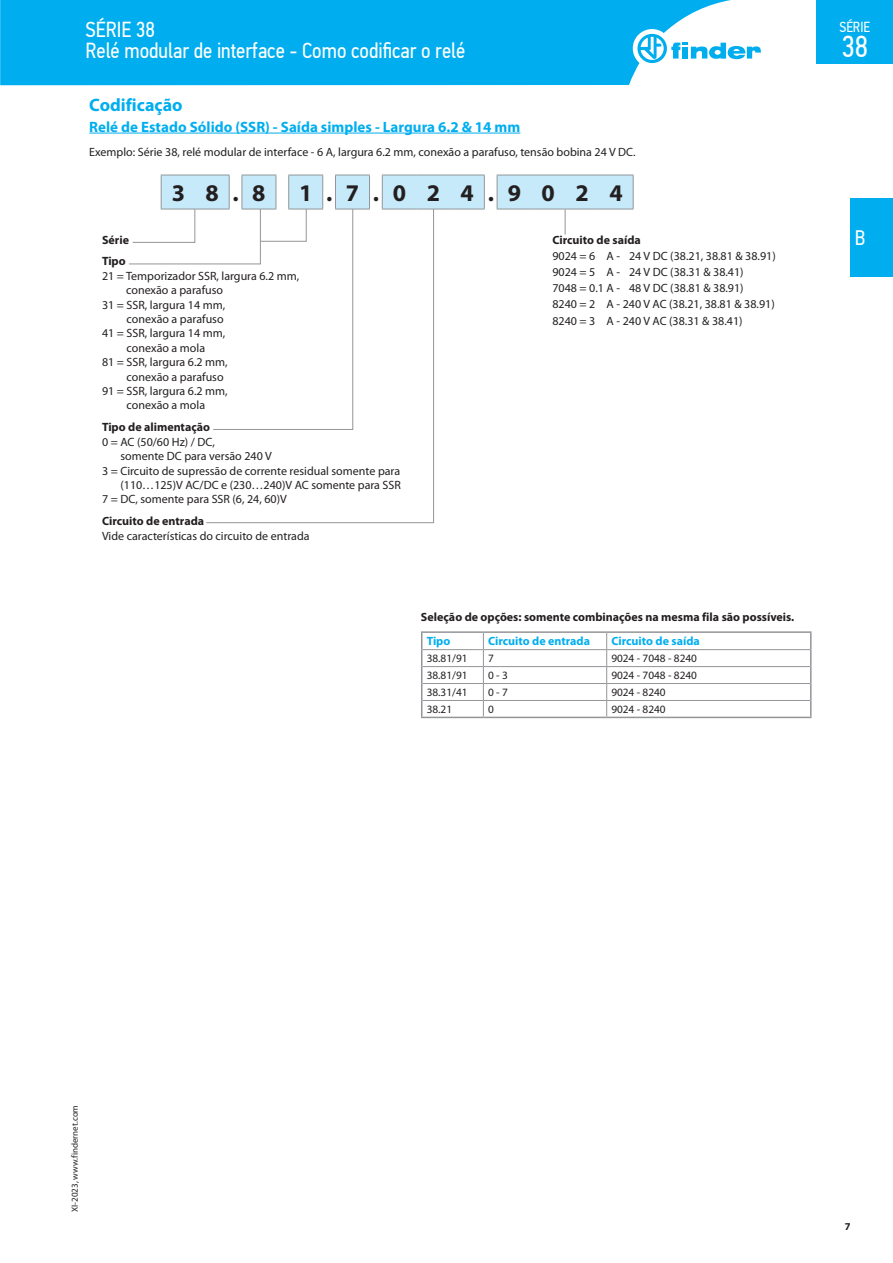
<style>
.page{position:relative;width:893px;height:1263px;background:#fff}
.page>*{position:absolute;margin:0;border:0;box-sizing:border-box;transform-origin:0 0}
.t1{font:30.3px "PF Din Text Cond Pro";color:#fff}
.t2{font:700 24px "Myriad Pro";color:#231f20}
.t3{font:21.75px/21px "PF Din Text Cond Pro";color:#fff}
.t4{font:21px "PF Din Text Cond Pro";color:#fff}
.t5{font:700 18px "Myriad Pro";color:#00aeef}
.t6{font:700 15px "Myriad Pro";color:#00aeef}
.t7{font:14.55px "PF Din Text Cond Pro";color:#fff}
.t8{font:12px/16.2px "Myriad Pro";color:#231f20}
.t9{font:700 12px/21.9px "Myriad Pro";color:#231f20}
.t10{font:700 12px "Myriad Pro";color:#00aeef}
.t11{font:11.25px "Myriad Pro";color:#231f20}
.t12{font:700 10.5px "Myriad Pro";color:#231f20}
.t13{font:9px "Myriad Pro";color:#231f20}
</style>
<div class="page">
<div style="left:850px;top:198px;width:43px;height:78px;background:#00aeef"></div>
<hr style="left:89px;top:133px;width:431px;height:1px;background:#00aeef">
<hr style="left:633px;top:175px;width:1px;height:34px;background:#939598">
<hr style="left:422px;top:666px;width:61px;height:1px;background:#939598">
<hr style="left:483px;top:666px;width:124px;height:1px;background:#939598">
<hr style="left:607px;top:666px;width:203px;height:1px;background:#939598">
<hr style="left:422px;top:683px;width:61px;height:1px;background:#939598">
<hr style="left:483px;top:683px;width:124px;height:1px;background:#939598">
<hr style="left:607px;top:683px;width:203px;height:1px;background:#939598">
<hr style="left:421px;top:631px;width:62px;height:2px;background:#939598">
<hr style="left:483px;top:631px;width:124px;height:2px;background:#939598">
<hr style="left:607px;top:631px;width:205px;height:2px;background:#939598">
<hr style="left:422px;top:649px;width:61px;height:1px;background:#939598">
<hr style="left:483px;top:649px;width:124px;height:1px;background:#939598">
<hr style="left:607px;top:649px;width:203px;height:1px;background:#939598">
<hr style="left:422px;top:700px;width:61px;height:1px;background:#939598">
<svg style="left:421px;top:633px;width:1px;height:84px"></svg>
<hr style="left:421px;top:717px;width:62px;height:1px;background:#939598">
<hr style="left:483px;top:700px;width:124px;height:1px;background:#939598">
<hr style="left:483px;top:717px;width:124px;height:1px;background:#939598">
<hr style="left:607px;top:700px;width:203px;height:1px;background:#939598">
<svg style="left:810px;top:633px;width:2px;height:84px"></svg>
<hr style="left:607px;top:717px;width:205px;height:1px;background:#939598">
<svg style="left:483px;top:633px;width:1px;height:84px"></svg>
<svg style="left:606px;top:633px;width:1px;height:84px"></svg>
<svg style="left:206px;top:430px;width:228px;height:93px"></svg>
<svg style="left:129px;top:175px;width:504px;height:255px"></svg>
<div style="left:0;top:0;width:731px;height:85px;background:#00aeef"></div>
<div style="left:633px;top:29px;width:38px;height:39px;background:#fff;border-radius:50%"></div>
<svg style="left:637px;top:34px;width:124px;height:29px"></svg>
<div style="left:816px;top:0;width:77px;height:64px;background:#00aeef"></div>
<h3 class="t3" style="left:85px;top:19px;width:381px">SÉRIE 38<br>Relé modular de interface - Como codificar o relé</h3>
<h3 class="t5" style="left:89px;top:93px;width:95px">Codificação</h3>
<p class="t6" style="left:89px;top:117px;width:433px">Relé de Estado Sólido (SSR) - Saída simples - Largura 6.2 &amp; 14 mm</p>
<p class="t8" style="left:89px;top:144px;width:548px">Exemplo: Série 38, relé modular de interface - 6 A, largura 6.2 mm, conexão a parafuso, tensão bobina 24 V DC.</p>
<h2 class="t2" style="left:172px;top:177px;width:95px">3 8.8</h2>
<h2 class="t2" style="left:299px;top:177px;width:325px">1.7.0 2 4.9 0 2 4</h2>
<p class="t9" style="left:102px;top:228px;width:29px">Série<br>Tipo</p>
<p class="t8" style="left:102px;top:268px;width:199px">21 = Temporizador SSR, largura 6.2 mm,</p>
<p class="t8" style="left:126px;top:282px;width:99px">conexão a parafuso</p>
<p class="t8" style="left:102px;top:296px;width:125px">31 = SSR, largura 14 mm,</p>
<p class="t8" style="left:127px;top:311px;width:99px">conexão a parafuso</p>
<p class="t8" style="left:102px;top:325px;width:125px">41 = SSR, largura 14 mm,</p>
<p class="t8" style="left:127px;top:340px;width:80px">conexão a mola</p>
<p class="t8" style="left:102px;top:354px;width:127px">81 = SSR, largura 6.2 mm,</p>
<p class="t8" style="left:127px;top:368px;width:99px">conexão a parafuso</p>
<p class="t8" style="left:102px;top:383px;width:127px">91 = SSR, largura 6.2 mm,</p>
<p class="t8" style="left:127px;top:397px;width:80px">conexão a mola</p>
<p class="t9" style="left:102px;top:416px;width:110px">Tipo de alimentação</p>
<p class="t8" style="left:102px;top:433px;width:114px">0 = AC (50/60 Hz) / DC,</p>
<p class="t8" style="left:120px;top:448px;width:153px">somente DC para versão 240 V</p>
<p class="t8" style="left:102px;top:462px;width:300px">3 = Circuito de supressão de corrente residual somente para</p>
<p class="t8" style="left:120px;top:477px;width:282px">(110…125)V AC/DC e (230…240)V AC somente para SSR</p>
<p class="t8" style="left:102px;top:491px;width:186px">7 = DC, somente para SSR (6, 24, 60)V</p>
<p class="t9" style="left:102px;top:510px;width:104px">Circuito de entrada</p>
<p class="t8" style="left:102px;top:527px;width:209px">Vide características do circuito de entrada</p>
<p class="t9" style="left:552px;top:228px;width:90px">Circuito de saída</p>
<p class="t8" style="left:552px;top:247px;width:225px">9024 = 6 A - 24 V DC (38.21, 38.81 &amp; 38.91)<br>9024 = 5 A - 24 V DC (38.31 &amp; 38.41)<br>7048 = 0.1 A - 48 V DC (38.81 &amp; 38.91)<br>8240 = 2 A - 240 V AC (38.21, 38.81 &amp; 38.91)<br>8240 = 3 A - 240 V AC (38.31 &amp; 38.41)</p>
<p class="t9" style="left:421px;top:606px;width:375px">Seleção de opções: somente combinações na mesma fila são possíveis.</p>
<p class="t10" style="left:427px;top:633px;width:25px">Tipo</p>
<p class="t10" style="left:488px;top:633px;width:104px">Circuito de entrada</p>
<p class="t10" style="left:611px;top:633px;width:90px">Circuito de saída</p>
<p class="t11" style="left:427px;top:652px;width:42px">38.81/91</p>
<p class="t11" style="left:488px;top:652px;width:7px">7</p>
<p class="t11" style="left:611px;top:652px;width:87px">9024 - 7048 - 8240</p>
<p class="t11" style="left:427px;top:668px;width:42px">38.81/91</p>
<p class="t11" style="left:488px;top:668px;width:21px">0 - 3</p>
<p class="t11" style="left:611px;top:668px;width:87px">9024 - 7048 - 8240</p>
<p class="t11" style="left:427px;top:685px;width:42px">38.31/41</p>
<p class="t11" style="left:488px;top:685px;width:21px">0 - 7</p>
<p class="t11" style="left:611px;top:685px;width:56px">9024 - 8240</p>
<p class="t11" style="left:427px;top:702px;width:27px">38.21</p>
<p class="t11" style="left:488px;top:702px;width:7px">0</p>
<p class="t11" style="left:611px;top:702px;width:56px">9024 - 8240</p>
<p class="t7" style="left:839px;top:19px;width:32px">SÉRIE</p>
<h1 class="t1" style="left:841px;top:28px;width:28px">38</h1>
<h3 class="t4" style="left:855px;top:225px;width:12px">B</h3>
<p class="t13" style="left:69px;top:1212px;width:108px;rotate:-90deg">XI-2023, www.findernet.com</p>
<p class="t12" style="left:845px;top:1219px;width:7px">7</p>
</div>
